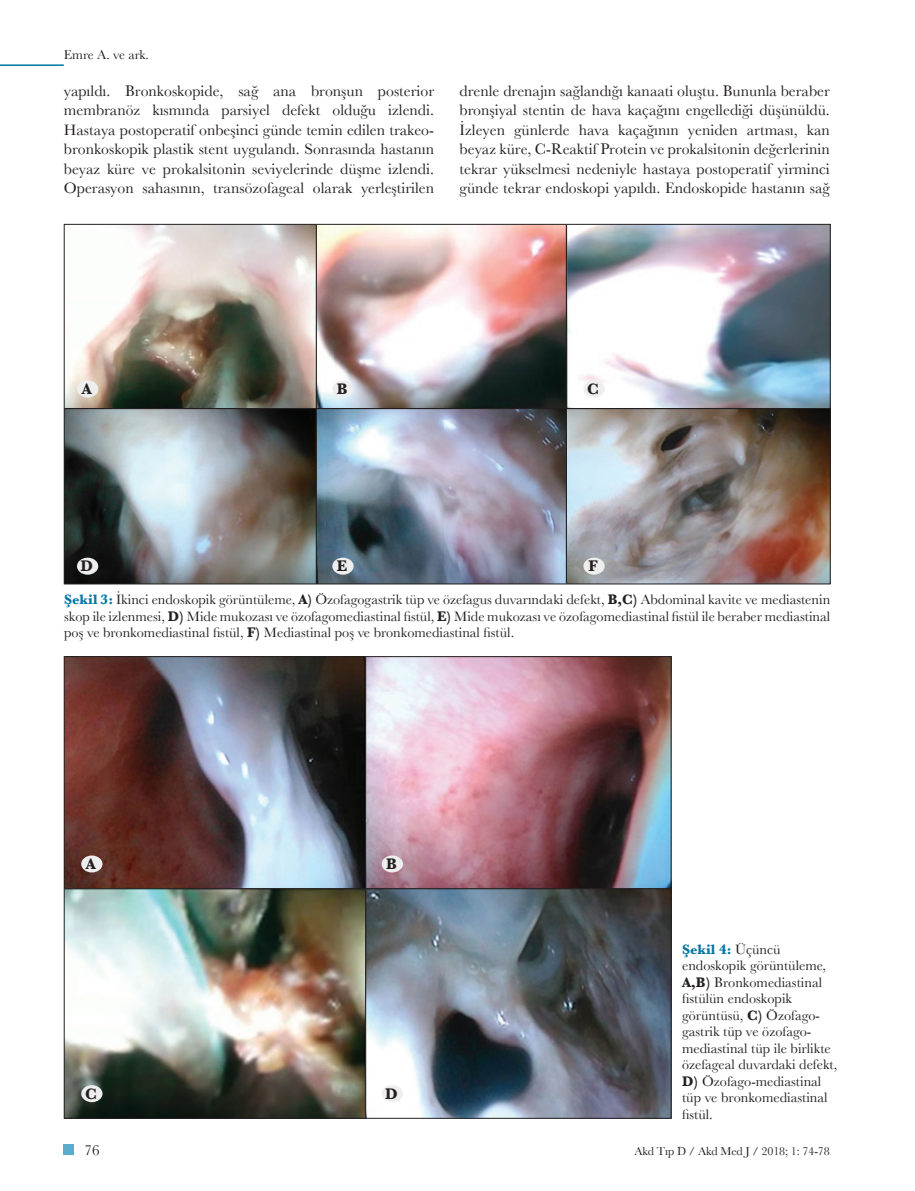
<style>
.page{position:relative;width:915px;height:1191px;background:#fff}
.page>*{position:absolute;margin:0;border:0;box-sizing:border-box;transform-origin:0 0}
.t1{font:15.75px/19.5px "Baskerville";color:#231f20;text-align:justify}
.t2{font:700 15.75px "Baskerville";color:#231f20}
.t3{font:15px "Baskerville";color:#231f20}
.t4{font:14.25px/16.5px "Baskerville";color:#231f20;text-align:justify}
.t5{font:13.5px "Baskerville";letter-spacing:-.005em;color:#231f20}
.t6{font:12px "Baskerville";letter-spacing:-.01em;color:#231f20}
.s1{font-weight:700;color:#0076a3}
.s2{font-weight:700}
</style>
<div class="page">
<div style="left:64px;top:1144px;width:10px;height:10px;background:#5aadcd"></div>
<hr style="left:0;top:64px;width:64px;height:2px;background:#0076a3">
<img style="left:66px;top:226px;width:762px;height:356px">
<div style="left:77px;top:380px;width:21px;height:17px;background:#eeeeef;border-radius:50%"></div>
<div style="left:77px;top:557px;width:21px;height:17px;background:#eeeeef;border-radius:50%"></div>
<div style="left:332px;top:380px;width:21px;height:17px;background:#eeeeef;border-radius:50%"></div>
<div style="left:332px;top:557px;width:21px;height:17px;background:#eeeeef;border-radius:50%"></div>
<div style="left:583px;top:380px;width:21px;height:17px;background:#eeeeef;border-radius:50%"></div>
<div style="left:583px;top:557px;width:21px;height:17px;background:#eeeeef;border-radius:50%"></div>
<hr style="left:315px;top:225px;width:2px;height:358px;background:#231f20">
<hr style="left:565px;top:225px;width:1px;height:358px;background:#231f20">
<hr style="left:65px;top:408px;width:764px;height:1px;background:#231f20">
<img style="left:66px;top:658px;width:603px;height:458px">
<div style="left:81px;top:855px;width:21px;height:17px;background:#eeeeef;border-radius:50%"></div>
<div style="left:81px;top:1085px;width:21px;height:17px;background:#eeeeef;border-radius:50%"></div>
<div style="left:381px;top:855px;width:22px;height:17px;background:#eeeeef;border-radius:50%"></div>
<div style="left:381px;top:1085px;width:22px;height:17px;background:#eeeeef;border-radius:50%"></div>
<hr style="left:365px;top:657px;width:1px;height:461px;background:#231f20">
<hr style="left:64px;top:888px;width:606px;height:1px;background:#231f20">
<p class="t5" style="left:64px;top:46px;width:87px">Emre A. ve ark.</p>
<p class="t1" style="left:64px;top:81px;width:371px">yapıldı. Bronkoskopide, sağ ana bronşun posterior membranöz kısmında parsiyel defekt olduğu izlendi.<br>Hastaya postoperatif onbeşinci günde temin edilen trakeo&shy;bronkoskopik plastik stent uygulandı. Sonrasında hastanın beyaz küre ve prokalsitonin seviyelerinde düşme izlendi.<br>Operasyon sahasının, transözofageal olarak yerleştirilen</p>
<p class="t1" style="left:459px;top:81px;width:371px">drenle drenajın sağlandığı kanaati oluştu. Bununla beraber bronşiyal stentin de hava kaçağını engellediği düşünüldü.<br>İzleyen günlerde hava kaçağının yeniden artması, kan beyaz küre, C-Reaktif Protein ve prokalsitonin değerlerinin tekrar yükselmesi nedeniyle hastaya postoperatif yirminci günde tekrar endoskopi yapıldı. Endoskopide hastanın sağ</p>
<p class="t2" style="left:82px;top:380px;width:12px">A</p>
<p class="t2" style="left:80px;top:557px;width:14px">D</p>
<p class="t2" style="left:336px;top:380px;width:12px">B</p>
<p class="t2" style="left:337px;top:557px;width:12px">E</p>
<p class="t2" style="left:587px;top:380px;width:13px">C</p>
<p class="t2" style="left:588px;top:557px;width:11px">F</p>
<p class="t4" style="left:64px;top:591px;width:767px"><span class="s1">Şekil 3:</span> İkinci endoskopik görüntüleme, <span class="s2">A)</span> Özofagogastrik tüp ve özefagus duvarındaki defekt, <span class="s2">B,C)</span> Abdominal kavite ve mediastenin skop ile izlenmesi, <span class="s2">D)</span> Mide mukozası ve özofagomediastinal fistül, <span class="s2">E)</span> Mide mukozası ve özofagomediastinal fistül ile beraber mediastinal poş ve bronkomediastinal fistül, <span class="s2">F)</span> Mediastinal poş ve bronkomediastinal fistül.</p>
<p class="t2" style="left:86px;top:855px;width:12px">A</p>
<p class="t2" style="left:386px;top:855px;width:12px">B</p>
<p class="t2" style="left:85px;top:1084px;width:13px">C</p>
<p class="t2" style="left:385px;top:1084px;width:14px">D</p>
<p class="t4" style="left:682px;top:940px;width:157px;text-align:left"><span class="s1">Şekil 4:</span> Üçüncü endoskopik görüntüleme,<br><span class="s2">A,B)</span> Bronkomediastinal fistülün endoskopik görüntüsü, <span class="s2">C)</span> Özofago&shy;gastrik tüp ve özofago&shy;mediastinal tüp ile birlikte özefageal duvardaki defekt,<br><span class="s2">D)</span> Özofago-mediastinal tüp ve bronkomediastinal fistül.</p>
<p class="t3" style="left:84px;top:1141px;width:17px">76</p>
<p class="t6" style="left:634px;top:1144px;width:197px">Akd Tıp D / Akd Med J / 2018; 1: 74-78</p>
</div>
